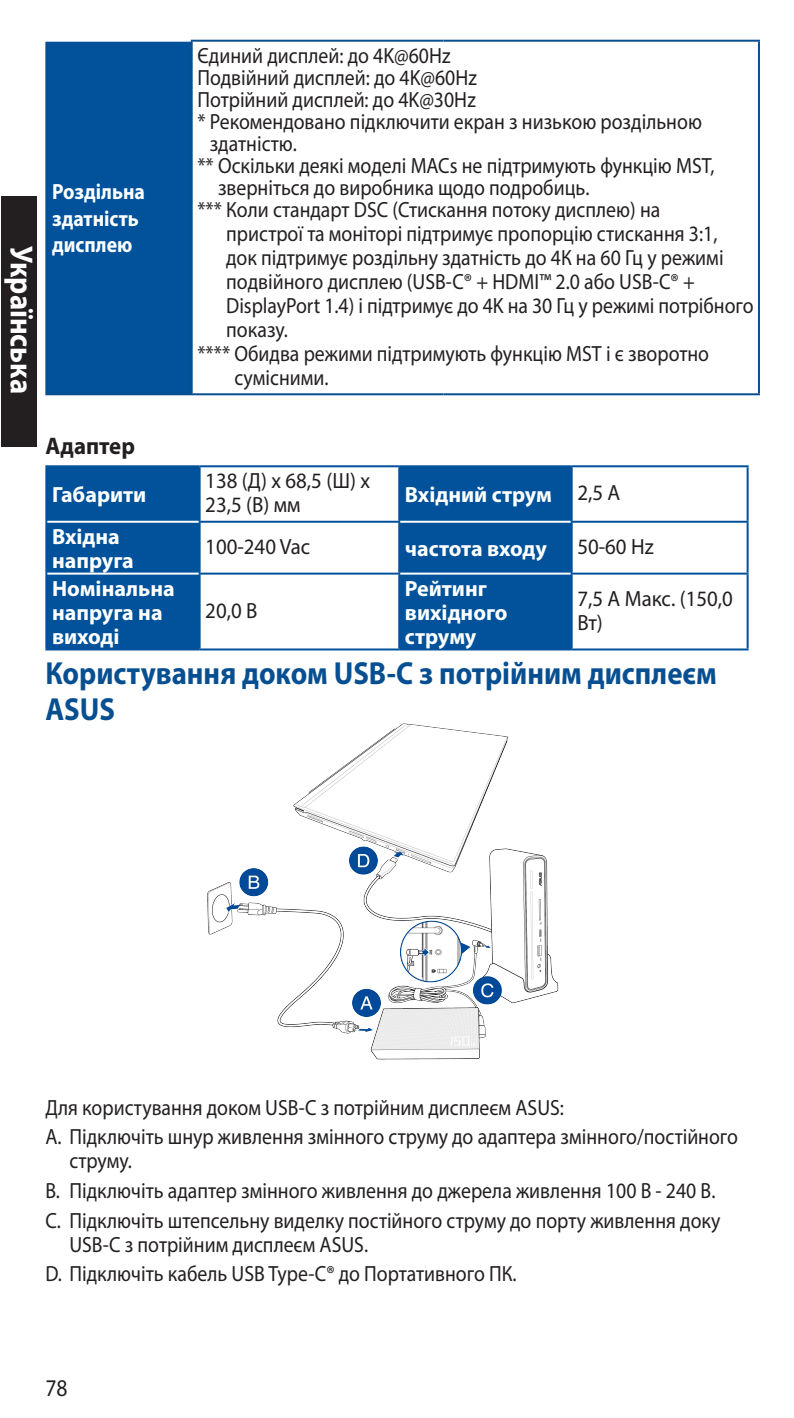
<style>
.page{position:relative;width:794px;height:1418px;background:#fff}
.page>*{position:absolute;margin:0;border:0;box-sizing:border-box;transform-origin:0 0}
.t1{font:700 32px/36px "Myriad Pro";color:#074f91;scale:.9 1}
.t2{font:700 32px "Myriad Pro";color:#fff;scale:.9 1}
.t3{font:700 24px "Myriad Pro";color:#231f20;scale:.95 1}
.t4{font:24px "Myriad Pro";color:#231f20;scale:.9 1}
.t5{font:22px/29.6px "Myriad Pro";color:#231f20;scale:.9 1}
.t6{font:700 22px/24px "Myriad Pro";color:#fff}
.t7{font:22px/24px "Myriad Pro";color:#231f20;scale:.95 1}
.t8{font:700 22px/26.4px "Myriad Pro";color:#fff;scale:.9 1}
.s1{font-weight:400;color:#231f20}
</style>
<div class="page">
<div style="left:1px;top:196px;width:36px;height:250px;background:#231f20"></div>
<div style="left:47px;top:467px;width:152px;height:181px;background:#01529a"></div>
<div style="left:400px;top:467px;width:170px;height:181px;background:#01529a"></div>
<hr style="left:45px;top:465px;width:155px;height:2px;background:#01529a">
<hr style="left:45px;top:467px;width:2px;height:55px;background:#01529a">
<hr style="left:200px;top:465px;width:199px;height:2px;background:#01529a">
<hr style="left:199px;top:467px;width:2px;height:54px;background:#01529a">
<hr style="left:571px;top:465px;width:177px;height:2px;background:#01529a">
<hr style="left:746px;top:467px;width:2px;height:54px;background:#01529a">
<hr style="left:45px;top:522px;width:2px;height:51px;background:#01529a">
<hr style="left:199px;top:521px;width:201px;height:2px;background:#01529a">
<hr style="left:199px;top:523px;width:2px;height:49px;background:#01529a">
<hr style="left:570px;top:521px;width:178px;height:2px;background:#01529a">
<hr style="left:746px;top:523px;width:2px;height:49px;background:#01529a">
<hr style="left:45px;top:573px;width:2px;height:75px;background:#01529a">
<hr style="left:199px;top:572px;width:201px;height:2px;background:#01529a">
<hr style="left:199px;top:574px;width:2px;height:74px;background:#01529a">
<hr style="left:570px;top:572px;width:178px;height:2px;background:#01529a">
<hr style="left:746px;top:574px;width:2px;height:74px;background:#01529a">
<hr style="left:45px;top:648px;width:155px;height:2px;background:#01529a">
<hr style="left:200px;top:648px;width:199px;height:2px;background:#01529a">
<hr style="left:571px;top:648px;width:177px;height:2px;background:#01529a">
<hr style="left:399px;top:465px;width:172px;height:2px;background:#01529a">
<hr style="left:398px;top:467px;width:2px;height:54px;background:#01529a">
<hr style="left:570px;top:467px;width:2px;height:54px;background:#01529a">
<hr style="left:398px;top:523px;width:2px;height:49px;background:#01529a">
<hr style="left:570px;top:523px;width:2px;height:49px;background:#01529a">
<hr style="left:398px;top:574px;width:2px;height:74px;background:#01529a">
<hr style="left:570px;top:574px;width:2px;height:74px;background:#01529a">
<hr style="left:399px;top:648px;width:172px;height:2px;background:#01529a">
<hr style="left:47px;top:521px;width:152px;height:2px;background:#fff">
<hr style="left:47px;top:572px;width:152px;height:2px;background:#fff">
<hr style="left:400px;top:521px;width:170px;height:2px;background:#fff">
<hr style="left:400px;top:572px;width:170px;height:2px;background:#fff">
<img style="left:207px;top:723px;width:352px;height:337px">
<div style="left:46px;top:41px;width:146px;height:353px;background:#01529a"></div>
<hr style="left:45px;top:42px;width:2px;height:351px;background:#074f91">
<hr style="left:191px;top:40px;width:252px;height:2px;background:#074f91">
<hr style="left:191px;top:42px;width:2px;height:351px;background:#074f91">
<hr style="left:443px;top:40px;width:317px;height:2px;background:#074f91">
<hr style="left:758px;top:42px;width:2px;height:351px;background:#074f91">
<hr style="left:45px;top:393px;width:147px;height:2px;background:#074f91">
<hr style="left:192px;top:393px;width:251px;height:2px;background:#074f91">
<hr style="left:443px;top:393px;width:317px;height:2px;background:#074f91">
<hr style="left:45px;top:40px;width:146px;height:2px;background:#fff">
<h1 class="t2" style="left:42px;top:246px;width:166px;rotate:90deg">Українська</h1>
<p class="t8" style="left:52px;top:178px;width:105px">Роздільна здатність дисплею</p>
<p class="t5" style="left:197px;top:40px;width:283px">Єдиний дисплей: до 4K@60Hz</p>
<p class="t5" style="left:197px;top:62px;width:312px">Подвійний дисплей: до 4K@60Hz</p>
<p class="t5" style="left:197px;top:84px;width:311px">Потрійний дисплей: до 4K@30Hz</p>
<p class="t5" style="left:197px;top:106px;width:562px">* Рекомендовано підключити екран з низькою роздільною</p>
<p class="t5" style="left:210px;top:128px;width:98px">здатністю.</p>
<p class="t5" style="left:197px;top:150px;width:576px">** Оскільки деякі моделі MACs не підтримують функцію MST,</p>
<p class="t5" style="left:218px;top:172px;width:414px">зверніться до виробника щодо подробиць.</p>
<p class="t5" style="left:197px;top:194px;width:516px">*** Коли стандарт DSC (Стискання потоку дисплею) на</p>
<p class="t5" style="left:226px;top:218px;width:547px">пристрої та моніторі підтримує пропорцію стискання 3:1,</p>
<p class="t5" style="left:226px;top:242px;width:554px">док підтримує роздільну здатність до 4К на 60 Гц у режимі</p>
<p class="t5" style="left:226px;top:266px;width:522px">подвійного дисплею (USB-C® + HDMI™ 2.0 або USB-C® +</p>
<p class="t5" style="left:226px;top:290px;width:587px">DisplayPort 1.4) і підтримує до 4K на 30 Гц у режимі потрібного</p>
<p class="t5" style="left:226px;top:314px;width:70px">показу.</p>
<p class="t5" style="left:197px;top:338px;width:570px">**** Обидва режими підтримують функцію MST і є зворотно</p>
<p class="t5" style="left:234px;top:362px;width:106px">сумісними.</p>
<p class="t3" style="left:45px;top:430px;width:96px">Адаптер</p>
<p class="t6" style="left:52px;top:482px;width:96px">Габарити</p>
<p class="t7" style="left:205px;top:469px;width:175px">138 (Д) x 68,5 (Ш) x<br>23,5 (В) мм</p>
<p class="t6" style="left:405px;top:482px;width:217px">Вхідний струм <span class="s1">2,5 A</span></p>
<p class="t6" style="left:52px;top:524px;width:83px">Вхідна напруга</p>
<p class="t7" style="left:205px;top:534px;width:112px">100-240 Vac</p>
<p class="t6" style="left:405px;top:536px;width:143px">частота входу</p>
<p class="t7" style="left:577px;top:534px;width:82px">50-60 Hz</p>
<p class="t6" style="left:52px;top:575px;width:124px">Номінальна напруга на виході</p>
<p class="t6" style="left:405px;top:575px;width:104px">Рейтинг вихідного струму</p>
<p class="t7" style="left:577px;top:586px;width:165px">7,5 A Макс. (150,0<br>Вт)</p>
<p class="t7" style="left:205px;top:598px;width:56px">20,0 В</p>
<h1 class="t1" style="left:45px;top:654px;width:747px">Користування доком USB-C з потрійним дисплеєм<br>ASUS</h1>
<p class="t5" style="left:45px;top:1092px;width:771px">Для користування доком USB-C з потрійним дисплеєм ASUS:<br>A. Підключіть шнур живлення змінного струму до адаптера змінного/постійного</p>
<p class="t5" style="left:45px;top:1145px;width:751px;text-indent:24px">струму.<br>B. Підключіть адаптер змінного живлення до джерела живлення 100 В - 240 В.<br>C. Підключіть штепсельну виделку постійного струму до порту живлення доку</p>
<p class="t5" style="left:45px;top:1229px;width:525px;text-indent:24px">USB-C з потрійним дисплеєм ASUS.<br>D. Підключіть кабель USB Type-C® до Портативного ПК.</p>
<p class="t4" style="left:45px;top:1373px;width:26px">78</p>
</div>
